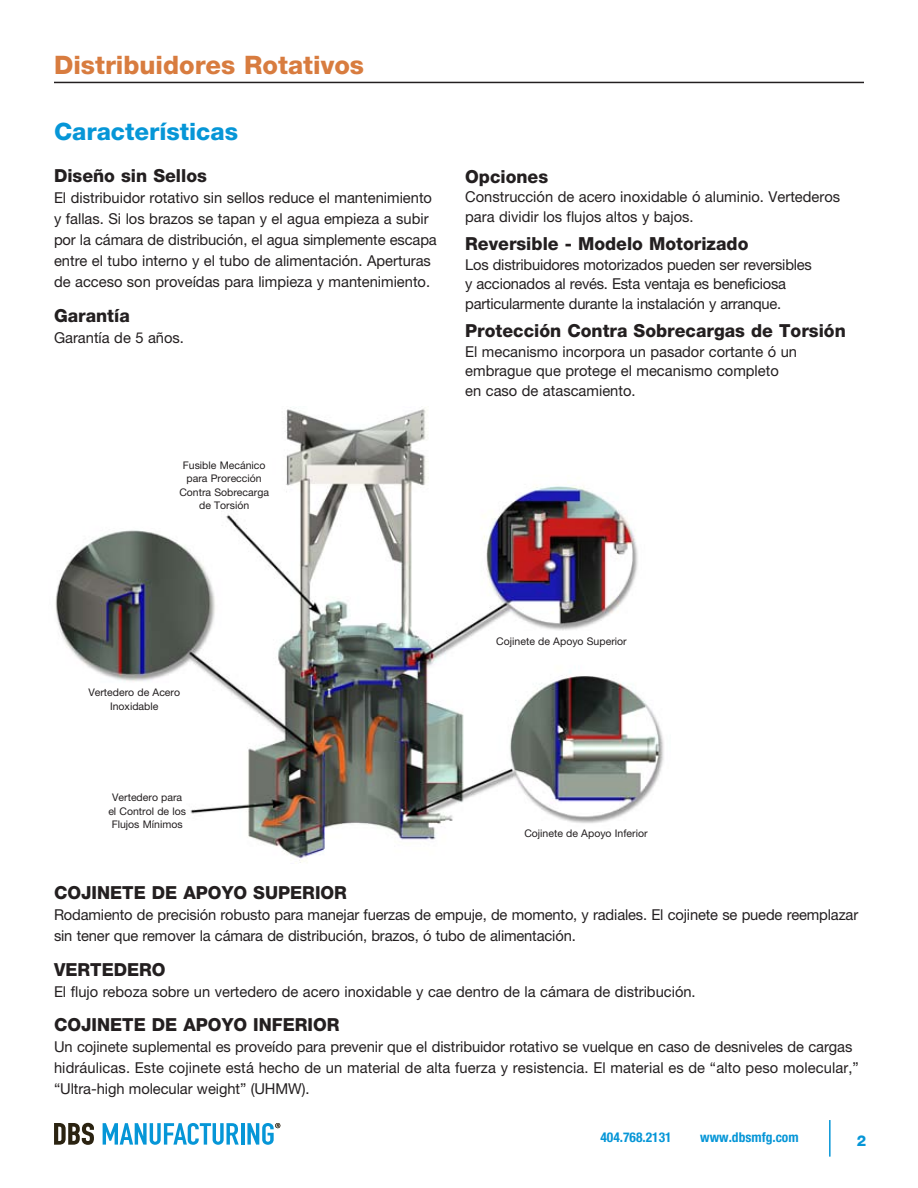
<style>
.page{position:relative;width:918px;height:1188px;background:#fff}
.page>*{position:absolute;margin:0;border:0;box-sizing:border-box;transform-origin:0 0}
.t1{font:800 25.5px "Helvetica Neue";color:#d87c3f}
.t2{font:800 24px "Helvetica Neue";color:#0696d7}
.t3{font:800 18px "Helvetica Neue";color:#231f20}
.t4{font:15px/21px "Helvetica Neue";color:#231f20}
.t5{font:800 15px "Helvetica Neue";color:#0696d7}
.t6{font:700 condensed 13.5px "Helvetica Neue";color:#0696d7}
.t7{font:10.5px/13.5px "Helvetica Neue";color:#231f20;text-align:center}
</style>
<div class="page">
<hr style="left:54px;top:82px;width:810px;height:1px;background:#231f20">
<hr style="left:829px;top:1120px;width:2px;height:37px;background:#0696d7">
<svg style="left:54px;top:1123px;width:40px;height:22px"></svg>
<svg style="left:103px;top:1123px;width:136px;height:22px"></svg>
<hr style="left:241px;top:1123px;width:3px;height:22px;background:#0696d7">
<svg style="left:247px;top:1123px;width:33px;height:22px"></svg>
<img style="left:55px;top:407px;width:609px;height:456px">
<p class="t1" style="left:54px;top:49px;width:312px">Distribuidores Rotativos</p>
<p class="t2" style="left:54px;top:118px;width:186px">Características</p>
<p class="t3" style="left:54px;top:165px;width:155px">Diseño sin Sellos</p>
<p class="t4" style="left:54px;top:187px;width:380px">El distribuidor rotativo sin sellos reduce el mantenimiento</p>
<p class="t4" style="left:54px;top:208px;width:376px">y fallas. Si los brazos se tapan y el agua empieza a subir</p>
<p class="t4" style="left:54px;top:229px;width:384px">por la cámara de distribución, el agua simplemente escapa entre el tubo interno y el tubo de alimentación. Aperturas</p>
<p class="t4" style="left:54px;top:271px;width:378px">de acceso son proveídas para limpieza y mantenimiento.</p>
<p class="t3" style="left:54px;top:305px;width:77px">Garantía</p>
<p class="t4" style="left:54px;top:327px;width:132px">Garantía de 5 años.</p>
<p class="t7" style="left:183px;top:458px;width:84px">Fusible Mecánico para Prorección</p>
<p class="t7" style="left:179px;top:485px;width:91px">Contra Sobrecarga</p>
<p class="t7" style="left:199px;top:498px;width:52px">de Torsión</p>
<p class="t3" style="left:465px;top:166px;width:84px">Opciones</p>
<p class="t4" style="left:465px;top:187px;width:376px;line-height:19.5px">Construcción de acero inoxidable ó aluminio. Vertederos para dividir los flujos altos y bajos.</p>
<p class="t3" style="left:465px;top:233px;width:285px">Reversible - Modelo Motorizado</p>
<p class="t4" style="left:465px;top:254px;width:348px">Los distribuidores motorizados pueden ser reversibles</p>
<p class="t4" style="left:465px;top:273px;width:322px">y accionados al revés. Esta ventaja es beneficiosa</p>
<p class="t4" style="left:465px;top:293px;width:318px">particularmente durante la instalación y arranque.</p>
<p class="t3" style="left:465px;top:320px;width:382px">Protección Contra Sobrecargas de Torsión</p>
<p class="t4" style="left:465px;top:341px;width:333px">El mecanismo incorpora un pasador cortante ó un</p>
<p class="t4" style="left:465px;top:360px;width:315px">embrague que protege el mecanismo completo</p>
<p class="t4" style="left:465px;top:380px;width:172px">en caso de atascamiento.</p>
<p class="t7" style="left:88px;top:685px;width:93px">Vertedero de Acero<br>Inoxidable</p>
<p class="t7" style="left:108px;top:791px;width:79px">Vertedero para el Control de los<br>Flujos Mínimos</p>
<p class="t7" style="left:496px;top:634px;width:132px">Cojinete de Apoyo Superior</p>
<p class="t7" style="left:524px;top:826px;width:125px">Cojinete de Apoyo Inferior</p>
<p class="t3" style="left:54px;top:882px;width:295px">COJINETE DE APOYO SUPERIOR</p>
<p class="t4" style="left:54px;top:904px;width:806px">Rodamiento de precisión robusto para manejar fuerzas de empuje, de momento, y radiales. El cojinete se puede reemplazar sin tener que remover la cámara de distribución, brazos, ó tubo de alimentación.</p>
<p class="t3" style="left:54px;top:959px;width:113px">VERTEDERO</p>
<p class="t4" style="left:54px;top:981px;width:643px">El flujo reboza sobre un vertedero de acero inoxidable y cae dentro de la cámara de distribución.</p>
<p class="t3" style="left:54px;top:1014px;width:287px">COJINETE DE APOYO INFERIOR</p>
<p class="t4" style="left:54px;top:1036px;width:806px">Un cojinete suplemental es proveído para prevenir que el distribuidor rotativo se vuelque en caso de desniveles de cargas hidráulicas. Este cojinete está hecho de un material de alta fuerza y resistencia. El material es de “alto peso molecular,” “Ultra-high molecular weight” (UHMW).</p>
<p class="t6" style="left:600px;top:1129px;width:73px">404.768.2131</p>
<p class="t6" style="left:700px;top:1129px;width:100px">www.dbsmfg.com</p>
<p class="t5" style="left:857px;top:1131px;width:11px">2</p>
</div>
